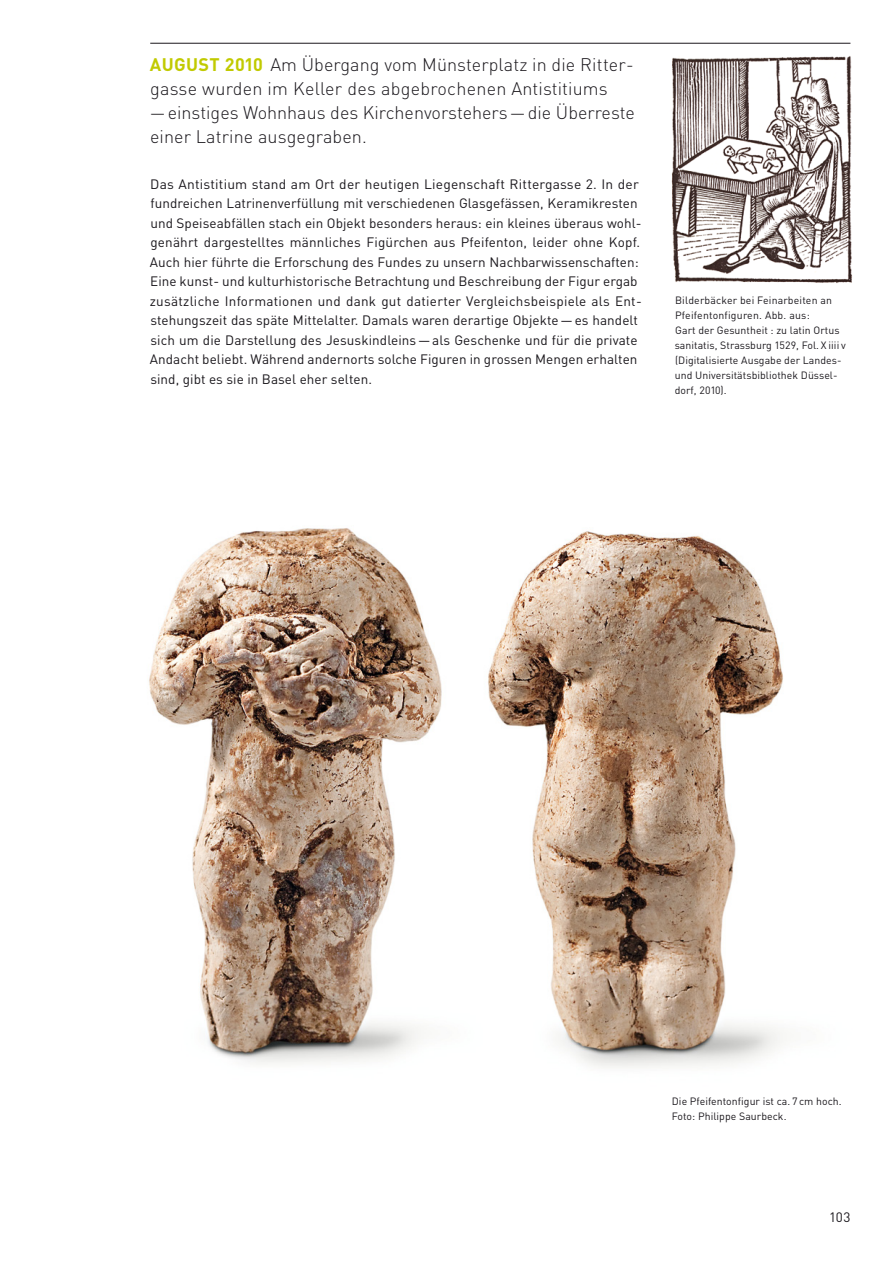
<style>
.page{position:relative;width:893px;height:1263px;background:#fff}
.page>*{position:absolute;margin:0;border:0;box-sizing:border-box;transform-origin:0 0}
.t1{font:300 18px/24px "DIN";letter-spacing:.005em;color:#1a171c}
.t2{font:700 18px "DIN";color:#c1ca00}
.t3{font:13.5px/19.5px "DIN";letter-spacing:.005em;color:#1a171c}
.t4{font:10.5px/15px "DIN";letter-spacing:.005em;color:#1a171c}
.s1{font-weight:700;color:#c1ca00}
</style>
<div class="page">
<hr style="left:150px;top:43px;width:700px;height:1px;background:#1a171c">
<img style="left:505px;top:531px;width:278px;height:537px">
<img style="left:149px;top:528px;width:356px;height:536px">
<img style="left:671px;top:56px;width:181px;height:227px">
<h1 class="t1" style="left:150px;top:52px;width:486px;text-indent:75px"><span class="s1">2010</span> Am Übergang vom Münsterplatz in die Ritter&shy;gasse wurden im Keller des abgebrochenen Antistitiums —einstiges Wohnhaus des Kirchenvorstehers—die Überreste einer Latrine ausgegraben.</h1>
<p class="t3" style="left:150px;top:174px;width:493px">Das Antistitium stand am Ort der heutigen Liegenschaft Rittergasse 2. In der fundreichen Latrinenverfüllung mit verschiedenen Glasgefässen, Keramikresten und Speiseabfällen stach ein Objekt besonders heraus: ein kleines überaus wohl&shy;genährt dargestelltes männliches Figürchen aus Pfeifenton, leider ohne Kopf.<br>Auch hier führte die Erforschung des Fundes zu unsern Nachbarwissenschaften:<br>Eine kunst- und kulturhistorische Betrachtung und Beschreibung der Figur ergab zusätzliche Informationen und dank gut datierter Vergleichsbeispiele als Ent&shy;stehungszeit das späte Mittelalter. Damals waren derartige Objekte—es handelt sich um die Darstellung des Jesuskindleins—als Geschenke und für die private Andacht beliebt. Während andernorts solche Figuren in grossen Mengen erhalten sind, gibt es sie in Basel eher selten.</p>
<h1 class="t2" style="left:150px;top:53px;width:25px">AUGUST</h1>
<p class="t4" style="left:675px;top:293px;width:173px">Bilderbäcker bei Feinarbeiten an<br>Pfeifentonfiguren. Abb. aus:<br>Gart der Gesuntheit : zu latin Ortus sanitatis, Strassburg 1529, Fol. X iiii v (Digitalisierte Ausgabe der Landes&shy;und Universitätsbibliothek Düssel&shy;dorf, 2010).</p>
<p class="t4" style="left:672px;top:1093px;width:171px">Die Pfeifentonfigur ist ca. 7 cm hoch.<br>Foto: Philippe Saurbeck.</p>
<p class="t3" style="left:829px;top:1207px;width:23px">103</p>
</div>
